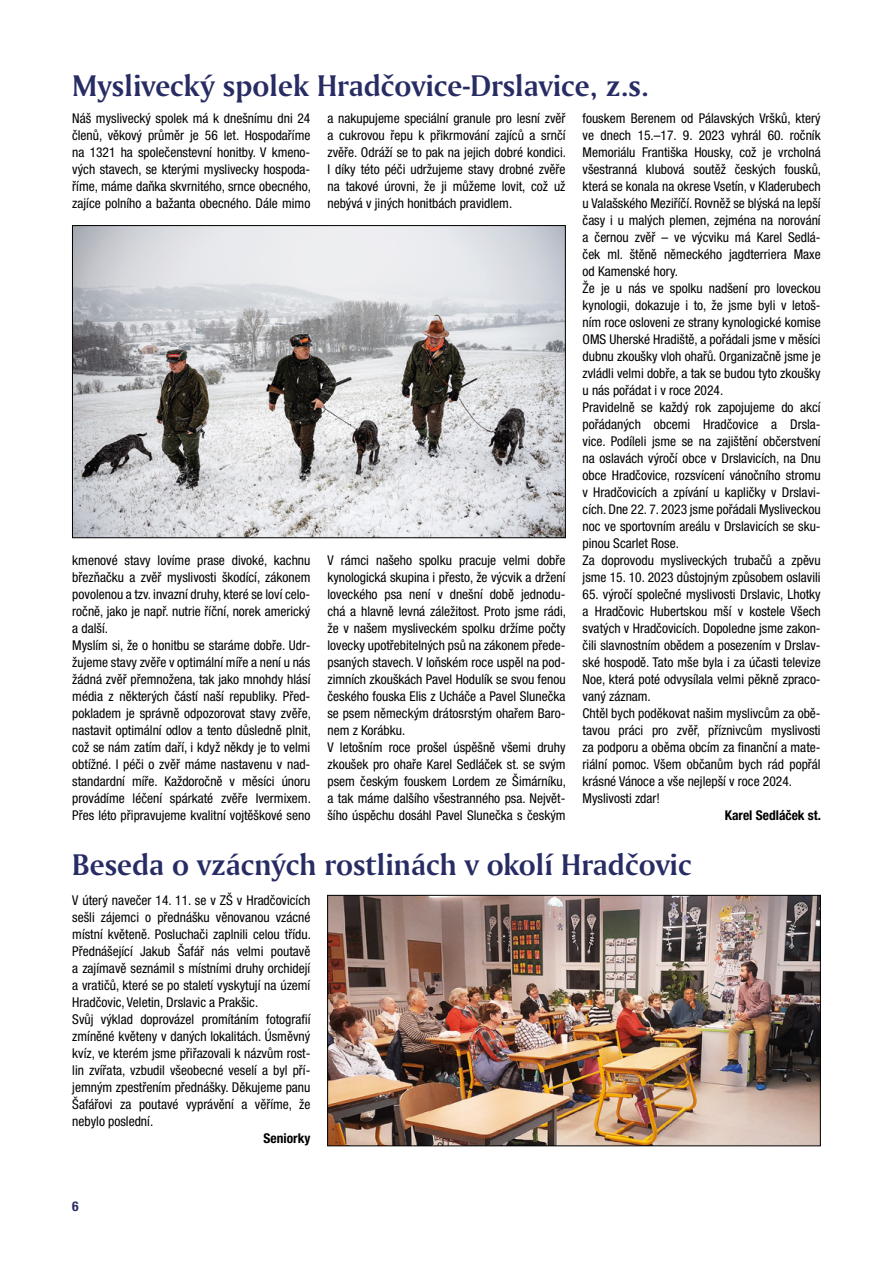
<style>
.page{position:relative;width:893px;height:1263px;background:#fff}
.page>*{position:absolute;margin:0;border:0;box-sizing:border-box;transform-origin:0 0}
.t1{font:31.5px "Amerigo AT Bold A";color:#282c64}
.t2{font:condensed 13.5px/17px "Helvetica Neue LT Pro";color:#000}
.t3{font:700 condensed 13.5px "Helvetica Neue LT Pro";color:#000}
.t4{font:700 condensed 13.5px "Helvetica Neue LT Pro";color:#282c64}
</style>
<div class="page">
<img style="left:74px;top:227px;width:490px;height:309px">
<div style="left:72px;top:225px;width:494px;height:313px;border:1px solid #000"></div>
<img style="left:329px;top:897px;width:489px;height:247px">
<div style="left:327px;top:895px;width:493px;height:251px;border:1px solid #000"></div>
<h1 class="t1" style="left:72px;top:68px;width:578px">Myslivecký spolek Hradčovice-Drslavice, z.s.</h1>
<p class="t2" style="left:72px;top:109px;width:240px;text-align:justify">Náš myslivecký spolek má k dnešnímu dni 24 členů, věkový průměr je 56 let. Hospodaříme na 1321 ha společenstevní honitby. V kmeno&shy;vých stavech, se kterými myslivecky hospoda&shy;říme, máme daňka skvrnitého, srnce obecného, zajíce polního a bažanta obecného. Dále mimo</p>
<p class="t2" style="left:583px;top:110px;width:240px">fouskem Berenem od Pálavských Vršků, který ve dnech 15.–17. 9. 2023 vyhrál 60. ročník Memoriálu Františka Housky, což je vrcholná všestranná klubová soutěž českých fousků, která se konala na okrese Vsetín, v Kladerubech u Valašského Meziříčí. Rovněž se blýská na lepší časy i u malých plemen, zejména na norování a černou zvěř – ve výcviku má Karel Sedlá&shy;ček ml. štěně německého jagdterriera Maxe od Kamenské hory.<br>Že je u nás ve spolku nadšení pro loveckou kynologii, dokazuje i to, že jsme byli v letoš&shy;ním roce osloveni ze strany kynologické komise OMS Uherské Hradiště, a pořádali jsme v měsíci dubnu zkoušky vloh ohařů. Organizačně jsme je zvládli velmi dobře, a tak se budou tyto zkoušky u nás pořádat i v roce 2024.<br>Pravidelně se každý rok zapojujeme do akcí pořádaných obcemi Hradčovice a Drsla&shy;vice. Podíleli jsme se na zajištění občerstvení na oslavách výročí obce v Drslavicích, na Dnu obce Hradčovice, rozsvícení vánočního stromu v Hradčovicích a zpívání u kapličky v Drslavi&shy;cích. Dne 22. 7. 2023 jsme pořádali Mysliveckou noc ve sportovním areálu v Drslavicích se sku&shy;pinou Scarlet Rose.<br>Za doprovodu mysliveckých trubačů a zpěvu jsme 15. 10. 2023 důstojným způsobem oslavili</p>
<p class="t2" style="left:583px;top:586px;width:240px">65. výročí společné myslivosti Drslavic, Lhotky a Hradčovic Hubertskou mší v kostele Všech svatých v Hradčovicích. Dopoledne jsme zakon&shy;čili slavnostním obědem a posezením v Drslav&shy;ské hospodě. Tato mše byla i za účasti televize Noe, která poté odvysílala velmi pěkně zpraco&shy;vaný záznam.<br>Chtěl bych poděkovat našim myslivcům za obě&shy;tavou práci pro zvěř, příznivcům myslivosti za podporu a oběma obcím za finanční a mate&shy;riální pomoc. Všem občanům bych rád popřál krásné Vánoce a vše nejlepší v roce 2024.<br>Myslivosti zdar!</p>
<p class="t3" style="left:725px;top:807px;width:98px">Karel Sedláček st.</p>
<h1 class="t1" style="left:72px;top:846px;width:621px">Beseda o vzácných rostlinách v okolí Hradčovic</h1>
<p class="t2" style="left:72px;top:892px;width:240px">V úterý navečer 14. 11. se v ZŠ v Hradčovicích sešli zájemci o přednášku věnovanou vzácné místní květeně. Posluchači zaplnili celou třídu.<br>Přednášející Jakub Šafář nás velmi poutavě a zajímavě seznámil s místními druhy orchidejí a vratičů, které se po staletí vyskytují na území Hradčovic, Veletin, Drslavic a Prakšic.<br>Svůj výklad doprovázel promítáním fotografií zmíněné květeny v daných lokalitách. Úsměvný kvíz, ve kterém jsme přiřazovali k názvům rost&shy;lin zvířata, vzbudil všeobecné veselí a byl pří&shy;jemným zpestřením přednášky. Děkujeme panu Šafářovi za poutavé vyprávění a věříme, že nebylo poslední.</p>
<p class="t3" style="left:263px;top:1130px;width:48px">Seniorky</p>
<p class="t2" style="left:327px;top:110px;width:240px;text-align:justify">a nakupujeme speciální granule pro lesní zvěř a cukrovou řepu k přikrmování zajíců a srnčí zvěře. Odráží se to pak na jejich dobré kondici.<br>I díky této péči udržujeme stavy drobné zvěře na takové úrovni, že ji můžeme lovit, což už nebývá v jiných honitbách pravidlem.</p>
<p class="t2" style="left:72px;top:552px;width:240px">kmenové stavy lovíme prase divoké, kachnu březňačku a zvěř myslivosti škodící, zákonem povolenou a tzv. invazní druhy, které se loví celo&shy;ročně, jako je např. nutrie říční, norek americký a další.<br>Myslím si, že o honitbu se staráme dobře. Udr&shy;žujeme stavy zvěře v optimální míře a není u nás žádná zvěř přemnožena, tak jako mnohdy hlásí média z některých částí naší republiky. Před&shy;pokladem je správně odpozorovat stavy zvěře, nastavit optimální odlov a tento důsledně plnit, což se nám zatím daří, i když někdy je to velmi obtížné. I péči o zvěř máme nastavenu v nad&shy;standardní míře. Každoročně v měsíci únoru provádíme léčení spárkaté zvěře Ivermixem.<br>Přes léto připravujeme kvalitní vojtěškové seno</p>
<p class="t2" style="left:327px;top:552px;width:240px">V rámci našeho spolku pracuje velmi dobře kynologická skupina i přesto, že výcvik a držení loveckého psa není v dnešní době jednodu&shy;chá a hlavně levná záležitost. Proto jsme rádi, že v našem mysliveckém spolku držíme počty lovecky upotřebitelných psů na zákonem přede&shy;psaných stavech. V loňském roce uspěl na pod&shy;zimních zkouškách Pavel Hodulík se svou fenou českého fouska Elis z Ucháče a Pavel Slunečka se psem německým drátosrstým ohařem Baro&shy;nem z Korábku.<br>V letošním roce prošel úspěšně všemi druhy zkoušek pro ohaře Karel Sedláček st. se svým psem českým fouskem Lordem ze Šimárníku, a tak máme dalšího všestranného psa. Největ&shy;šího úspěchu dosáhl Pavel Slunečka s českým</p>
<p class="t4" style="left:72px;top:1198px;width:8px">6</p>
</div>
